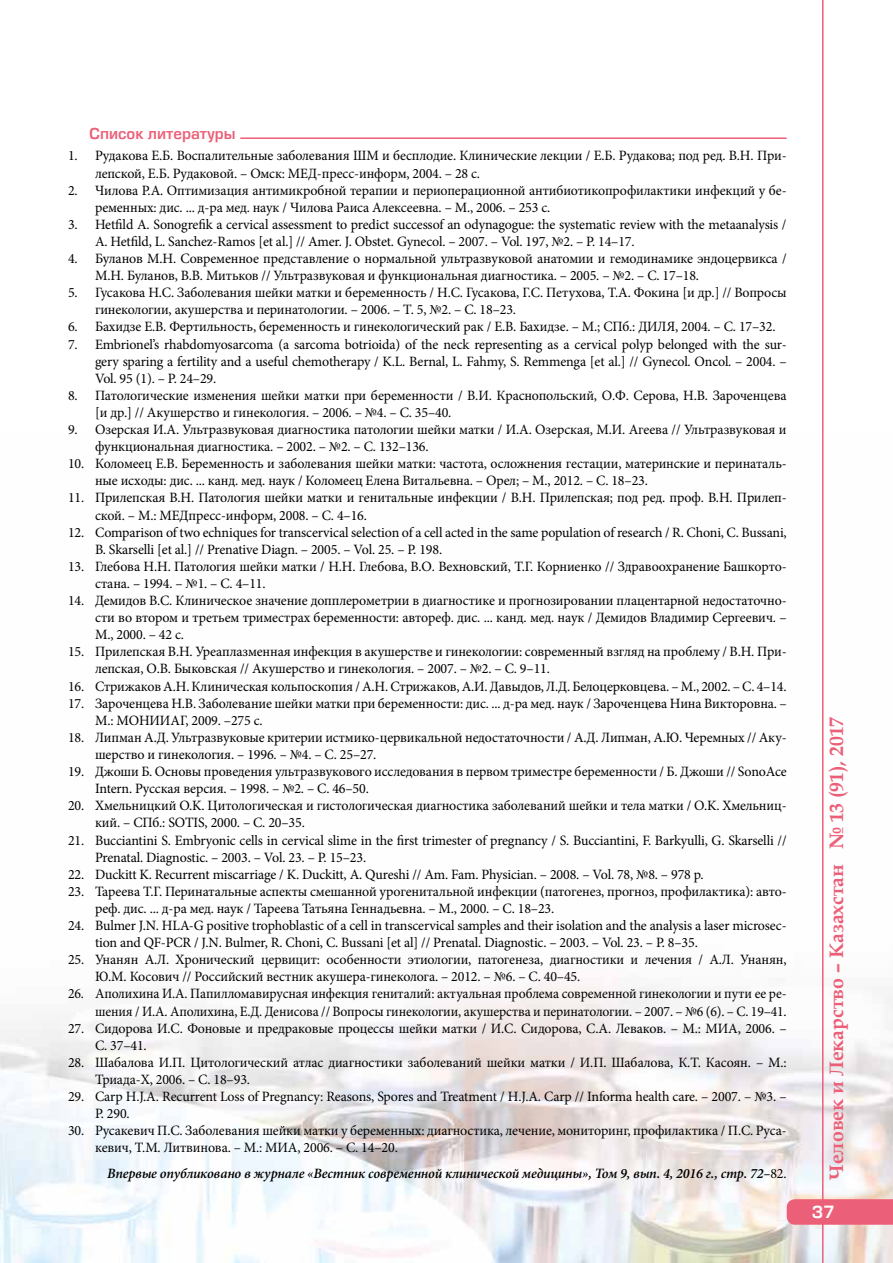
<style>
.page{position:relative;width:893px;height:1263px;background:#fff}
.page>*{position:absolute;margin:0;border:0;box-sizing:border-box;transform-origin:0 0}
.t1{font:700 19.5px "Book Antiqua";color:#ec5f78}
.t2{font:16.5px "Europe Demi";color:#fff}
.t3{font:15px "Europe Demi";color:#ec5f78}
.t4{font:14.25px/17.1px "Minion Pro";letter-spacing:-.01em;color:#000}
.t5{font:14.25px/17.1px "Minion Pro";letter-spacing:-.01em;color:#000;text-align:right;scale:.96 1}
.t6{font:italic 600 14.25px "Minion Pro";letter-spacing:-.015em;color:#000}
.s1{font-weight:400;font-style:normal}
</style>
<div class="page">
<img style="left:0;top:434px;width:893px;height:829px">
<hr style="left:822px;top:0;width:1px;height:1263px;background:#ec5f78">
<svg style="left:787px;top:1199px;width:106px;height:26px;background:#ec627a"></svg>
<hr style="left:240px;top:137px;width:547px;height:2px;background:#ec5f78">
<p class="t3" style="left:89px;top:125px;width:148px">Список литературы</p>
<p class="t4" style="left:95px;top:147px;width:693px;text-indent:-27px">1. Рудакова Е.Б. Воспалительные заболевания ШМ и бесплодие. Клинические лекции / Е.Б. Рудакова; под ред. В.Н. При&shy;лепской, Е.Б. Рудаковой. – Омск: МЕД-пресс-информ, 2004. – 28 с.</p>
<p class="t4" style="left:95px;top:182px;width:693px;text-indent:-27px">2. Чилова Р.А. Оптимизация антимикробной терапии и периоперационной антибиотикопрофилактики инфекций у бе&shy;ременных: дис. ... д-ра мед. наук / Чилова Раиса Алексеевна. – М., 2006. – 253 с.</p>
<p class="t4" style="left:95px;top:216px;width:693px;text-indent:-27px">3. Hetfild A. Sonogrefik a cervical assessment to predict successof an odynagogue: the systematic review with the metaanalysis /<br>A. Hetfild, L. Sanchez-Ramos [et al.] // Amer. J. Obstet. Gynecol. – 2007. – Vol. 197, №2. – P. 14–17.</p>
<p class="t4" style="left:95px;top:250px;width:693px;text-indent:-27px">4. Буланов М.Н. Современное представление о нормальной ультразвуковой анатомии и гемодинамике эндоцервикса /<br>М.Н. Буланов, В.В. Митьков // Ультразвуковая и функциональная диагностика. – 2005. – №2. – С. 17–18.</p>
<p class="t4" style="left:95px;top:284px;width:693px;text-indent:-27px">5. Гусакова Н.С. Заболевания шейки матки и беременность / Н.С. Гусакова, Г.С. Петухова, Т.А. Фокина [и др.] // Вопросы гинекологии, акушерства и перинатологии. – 2006. – Т. 5, №2. – С. 18–23.</p>
<p class="t4" style="left:68px;top:318px;width:709px">6. Бахидзе Е.В. Фертильность, беременность и гинекологический рак / Е.В. Бахидзе. – М.; СПб.: ДИЛЯ, 2004. – С. 17–32.</p>
<p class="t4" style="left:95px;top:335px;width:693px;text-align:justify;text-indent:-27px">7. Embrionel’s rhabdomyosarcoma (a sarcoma botrioida) of the neck representing as a cervical polyp belonged with the sur&shy;gery sparing a fertility and a useful chemotherapy / K.L. Bernal, L. Fahmy, S. Remmenga [et al.] // Gynecol. Oncol. – 2004. – Vol. 95 (1). – P. 24–29.</p>
<p class="t4" style="left:95px;top:387px;width:693px;text-indent:-27px">8. Патологические изменения шейки матки при беременности / В.И. Краснопольский, О.Ф. Серова, Н.В. Зароченцева [и др.] // Акушерство и гинекология. – 2006. – №4. – С. 35–40.</p>
<p class="t4" style="left:95px;top:421px;width:693px;text-indent:-27px">9. Озерская И.А. Ультразвуковая диагностика патологии шейки матки / И.А. Озерская, М.И. Агеева // Ультразвуковая и функциональная диагностика. – 2002. – №2. – С. 132–136.</p>
<p class="t4" style="left:95px;top:455px;width:693px;text-indent:-27px">10. Коломеец Е.В. Беременность и заболевания шейки матки: частота, осложнения гестации, материнские и перинаталь&shy;ные исходы: дис. ... канд. мед. наук / Коломеец Елена Витальевна. – Орел; – М., 2012. – С. 18–23.</p>
<p class="t4" style="left:95px;top:489px;width:693px;text-indent:-27px">11. Прилепская В.Н. Патология шейки матки и генитальные инфекции / В.Н. Прилепская; под ред. проф. B.Н. Прилеп&shy;ской. – М.: МЕДпресс-информ, 2008. – C. 4–16.</p>
<p class="t4" style="left:95px;top:524px;width:693px;text-indent:-27px">12. Comparison of two echniques for transcervical selection of a cell acted in the same population of research / R. Choni, C. Bussani,<br>B. Skarselli [et al.] // Prenative Diagn. – 2005. – Vol. 25. – P. 198.</p>
<p class="t4" style="left:95px;top:558px;width:693px;text-indent:-27px">13. Глебова Н.Н. Патология шейки матки / Н.Н. Глебова, B.О. Вехновский, Т.Г. Корниенко // Здравоохранение Башкорто&shy;стана. – 1994. – №1. – С. 4–11.</p>
<p class="t4" style="left:95px;top:592px;width:693px;text-align:justify;text-indent:-27px">14. Демидов B.C. Клиническое значение допплерометрии в диагностике и прогнозировании плацентарной недостаточно&shy;сти во втором и третьем триместрах беременности: автореф. дис. ... канд. мед. наук / Демидов Владимир Сергеевич. – М., 2000. – 42 с.</p>
<p class="t4" style="left:95px;top:643px;width:693px;text-indent:-27px">15. Прилепская В.Н. Уреаплазменная инфекция в акушерстве и гинекологии: современный взгляд на проблему / В.Н. При&shy;лепская, О.В. Быковская // Акушерство и гинекология. – 2007. – №2. – С. 9–11.</p>
<p class="t4" style="left:68px;top:677px;width:720px">16. Стрижаков А.Н. Клиническая кольпоскопия / А.Н. Стрижаков, А.И. Давыдов, Л.Д. Белоцерковцева. – М., 2002. – С. 4–14.</p>
<p class="t4" style="left:95px;top:695px;width:693px;text-indent:-27px">17. Зароченцева Н.В. Заболевание шейки матки при беременности: дис. ... д-ра мед. наук / Зароченцева Нина Викторовна. –<br>М.: МОНИИАГ, 2009. –275 с.</p>
<p class="t4" style="left:95px;top:729px;width:693px;text-indent:-27px">18. Липман А.Д. Ультразвуковые критерии истмико-цервикальной недостаточности / А.Д. Липман, А.Ю. Черемных // Аку&shy;шерство и гинекология. – 1996. – №4. – C. 25–27.</p>
<p class="t4" style="left:95px;top:763px;width:693px;text-indent:-27px">19. Джоши Б. Основы проведения ультразвукового исследования в первом триместре беременности / Б. Джоши // SonoAce<br>Intern. Русская версия. – 1998. – №2. – С. 46–50.</p>
<p class="t4" style="left:95px;top:797px;width:693px;text-indent:-27px">20. Хмельницкий O.K. Цитологическая и гистологическая диагностика заболеваний шейки и тела матки / O.K. Хмельниц&shy;кий. – СПб.: SOTIS, 2000. – С. 20–35.</p>
<p class="t4" style="left:95px;top:831px;width:693px;text-indent:-27px">21. Bucciantini S. Embryonic cells in cervical slime in the first trimester of pregnancy / S. Bucciantini, F. Barkyulli, G. Skarselli //<br>Prenatal. Diagnostic. – 2003. – Vol. 23. – P. 15–23.</p>
<p class="t4" style="left:68px;top:866px;width:637px">22. Duckitt K. Recurrent miscarriage / K. Duckitt, A. Qureshi // Am. Fam. Physician. – 2008. – Vol. 78, №8. – 978 p.</p>
<p class="t4" style="left:95px;top:883px;width:693px;text-indent:-27px">23. Тареева Т.Г. Перинатальные аспекты смешанной урогенитальной инфекции (патогенез, прогноз, профилактика): авто&shy;реф. дис. ... д-ра мед. наук / Тареева Татьяна Геннадьевна. – М., 2000. – С. 18–23.</p>
<p class="t4" style="left:95px;top:917px;width:693px;text-indent:-27px">24. Bulmer J.N. HLA-G positive trophoblastic of a cell in transcervical samples and their isolation and the analysis a laser microsec&shy;tion and QF-PCR / J.N. Bulmer, R. Choni, C. Bussani [et al] // Prenatal. Diagnostic. – 2003. – Vol. 23. – P. 8–35.</p>
<p class="t4" style="left:95px;top:951px;width:693px;text-indent:-27px">25. Унанян А.Л. Хронический цервицит: особенности этиологии, патогенеза, диагностики и лечения / А.Л. Унанян,<br>Ю.М. Косович // Российский вестник акушера-гинеколога. – 2012. – №6. – С. 40–45.</p>
<p class="t5" style="left:68px;top:985px;width:750px">26. Аполихина И.А. Папилломавирусная инфекция гениталий: актуальная проблема современной гинекологии и пути ее ре&shy;шения / И.А. Аполихина, Е.Д. Денисова // Вопросы гинекологии, акушерства и перинатологии. – 2007. – №6 (6). – С. 19–41.</p>
<p class="t4" style="left:95px;top:1019px;width:693px;text-indent:-27px">27. Сидорова И.С. Фоновые и предраковые процессы шейки матки / И.С. Сидорова, С.А. Леваков. – М.: МИА, 2006. –<br>С. 37–41.</p>
<p class="t4" style="left:95px;top:1054px;width:693px;text-indent:-27px">28. Шабалова И.П. Цитологический атлас диагностики заболеваний шейки матки / И.П. Шабалова, К.Т. Касоян. – М.:<br>Триада-X, 2006. – С. 18–93.</p>
<p class="t4" style="left:95px;top:1088px;width:693px;text-indent:-27px">29. Carp H.J.A. Recurrent Loss of Pregnancy: Reasons, Spores and Treatment / H.J.A. Carp // Informa health care. – 2007. – №3. –<br>Р. 290.</p>
<p class="t4" style="left:95px;top:1122px;width:693px;text-indent:-27px">30. Русакевич П.С. Заболевания шейки матки у беременных: диагностика, лечение, мониторинг, профилактика / П.С. Руса&shy;кевич, Т.М. Литвинова. – М.: МИА, 2006. – С. 14–20.</p>
<p class="t6" style="left:107px;top:1163px;width:681px">Впервые опубликовано в журнале «Вестник современной клинической медицины», Том 9, вып. 4, 2016 г., стр. 72–<span class="s1">82.</span></p>
<h1 class="t1" style="left:823px;top:1180px;width:464px;rotate:-90deg">Человек и Лекарство – Казахстан № 13 (91), 2017</h1>
<p class="t2" style="left:812px;top:1202px;width:25px">37</p>
</div>
